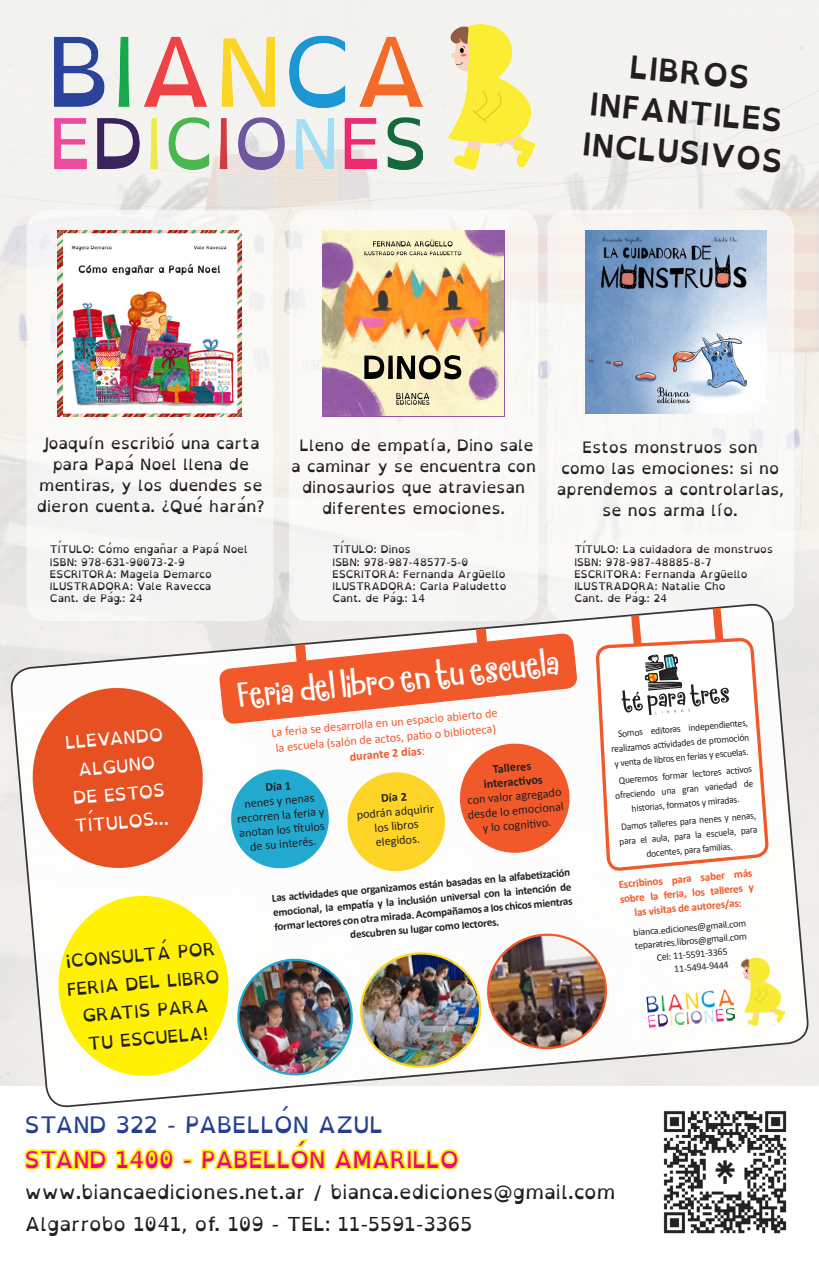
<style>
.page{position:relative;width:819px;height:1265px;background:#fff}
.page>*{position:absolute;margin:0;border:0;box-sizing:border-box;transform-origin:0 0}
.t1{font:32.2px "Funky Mother DEMO";color:#fff}
.t2{font:700 31.5px "Open Dyslexic";color:#231f20}
.t3{font:22.75px "Open Dyslexic";color:#ed028c}
.t4{font:22.75px "Open Dyslexic";color:#253f8e}
.t5{font:19.25px "Open Dyslexic";color:#231f20}
.t6{font:17.5px/28px "Open Dyslexic";color:#231f20;text-align:center}
.t7{font:17.5px/28px "Open Dyslexic";color:#fff;text-align:center}
.t8{font:15.75px/21px "Open Dyslexic";color:#231f20;text-align:center}
.t9{font:12.25px/14.3px "Calibri";color:#231f20;text-align:center}
.t10{font:12.25px/15.6px "Calibri";color:#f1592a;text-align:center}
.t11{font:700 11.03px/14.3px "Calibri";color:#231f20;text-align:center}
.t12{font:700 11.03px/14.3px "Calibri";color:#f1592a;text-align:center}
.t13{font:10.5px "Open Dyslexic";color:#231f20}
.t14{font:9.97px/14.3px "Calibri";color:#231f20;text-align:center;scale:.95 1}
.t15{font:9.97px "Calibri";color:#231f20}
.s1{font-weight:700}
</style>
<div class="page">
<img style="left:0;top:0;width:819px;height:1086px">
<div style="left:547px;top:210px;width:247px;height:411px;background:#f9f9f7;border-radius:21px"></div>
<div style="left:27px;top:210px;width:246px;height:411px;background:#f8f7f5;border-radius:21px"></div>
<div style="left:289px;top:210px;width:249px;height:411px;background:#faf9f6;border-radius:21px"></div>
<img style="left:585px;top:230px;width:181px;height:183px">
<img style="left:58px;top:230px;width:183px;height:187px">
<img style="left:322px;top:230px;width:183px;height:186px">
<svg style="left:396px;top:393px;width:33px;height:12px"></svg>
<svg style="left:364px;top:240px;width:97px;height:15px"></svg>
<svg style="left:364px;top:356px;width:20px;height:23px"></svg>
<div style="left:388px;top:356px;width:5px;height:23px;background:#000"></div>
<svg style="left:397px;top:355px;width:64px;height:24px;background:#7b7761"></svg>
<img style="left:449px;top:25px;width:85px;height:145px">
<svg style="left:24px;top:1146px;width:151px;height:25px"></svg>
<div style="left:183px;top:1159px;width:9px;height:5px;border:4px solid #fff101"></div>
<svg style="left:201px;top:1139px;width:258px;height:32px"></svg>
<svg style="left:10px;top:603px;width:799px;height:505px"></svg>
<svg style="left:218px;top:628px;width:360px;height:97px"></svg>
<svg style="left:229px;top:767px;width:102px;height:103px"></svg>
<svg style="left:345px;top:770px;width:102px;height:103px"></svg>
<svg style="left:457px;top:741px;width:115px;height:114px"></svg>
<img style="left:646px;top:989px;width:89px;height:39px">
<svg style="left:597px;top:608px;width:170px;height:262px"></svg>
<img style="left:739px;top:956px;width:46px;height:71px">
<img style="left:55px;top:893px;width:553px;height:186px">
<svg style="left:30px;top:685px;width:176px;height:186px"></svg>
<img style="left:54px;top:36px;width:369px;height:134px">
<img style="left:663px;top:1111px;width:123px;height:122px">
<p class="t2" style="left:631px;top:49px;width:122px;rotate:5deg">LIBROS</p>
<p class="t2" style="left:591px;top:86px;width:195px;rotate:5deg">INFANTILES</p>
<p class="t2" style="left:584px;top:126px;width:202px;rotate:5deg">INCLUSIVOS</p>
<p class="t8" style="left:37px;top:433px;width:229px">Joaquín escribió una carta para Papá Noel llena de mentiras, y los duendes se dieron cuenta. ¿Qué harán?</p>
<p class="t8" style="left:291px;top:435px;width:246px">Lleno de empatía, Dino sale a caminar y se encuentra con dinosaurios que atraviesan diferentes emociones.</p>
<p class="t13" style="left:332px;top:544px;width:80px">TÍTULO: Dinos</p>
<p class="t13" style="left:332px;top:556px;width:137px">ISBN: 978-987-48577-5-0</p>
<p class="t13" style="left:332px;top:568px;width:175px">ESCRITORA: Fernanda Argüello</p>
<p class="t13" style="left:332px;top:580px;width:175px">ILUSTRADORA: Carla Paludetto</p>
<p class="t13" style="left:332px;top:593px;width:94px">Cant. de Pág.: 14</p>
<p class="t13" style="left:50px;top:544px;width:199px">TÍTULO: Cómo engañar a Papá Noel</p>
<p class="t13" style="left:50px;top:556px;width:136px">ISBN: 978-631-90073-2-9</p>
<p class="t13" style="left:50px;top:568px;width:163px">ESCRITORA: Magela Demarco</p>
<p class="t13" style="left:50px;top:580px;width:163px">ILUSTRADORA: Vale Ravecca</p>
<p class="t13" style="left:50px;top:593px;width:94px">Cant. de Pág.: 24</p>
<p class="t8" style="left:556px;top:437px;width:229px">Estos monstruos son<br>como las emociones: si no aprendemos a controlarlas, se nos arma lío.</p>
<p class="t13" style="left:574px;top:544px;width:200px">TÍTULO: La cuidadora de monstruos</p>
<p class="t13" style="left:574px;top:556px;width:138px">ISBN: 978-987-48885-8-7</p>
<p class="t13" style="left:574px;top:568px;width:175px">ESCRITORA: Fernanda Argüello</p>
<p class="t13" style="left:574px;top:580px;width:153px">ILUSTRADORA: Natalie Cho</p>
<p class="t13" style="left:574px;top:593px;width:94px">Cant. de Pág.: 24</p>
<p class="t7" style="left:64px;top:729px;width:100px;rotate:-5deg">LLEVANDO<br>ALGUNO<br>DE ESTOS<br>TÍTULOS...</p>
<p class="t6" style="left:63px;top:948px;width:155px;rotate:-5deg">¡CONSULTÁ POR<br>FERIA DEL LIBRO<br>GRATIS PARA<br>TU ESCUELA!</p>
<p class="t1" style="left:236px;top:680px;width:325px;rotate:-6deg">Feria del libro en tu escuela</p>
<p class="t10" style="left:271px;top:724px;width:228px;rotate:-5deg">La feria se desarrolla en un espacio abierto de la escuela (salón de actos, pati o o biblioteca) <span class="s1">durante 2 días</span>:</p>
<p class="t9" style="left:463px;top:764px;width:98px;rotate:-5deg"><span class="s1">Talleres<br>interacti vos<br></span>con valor agregado desde lo emocional y lo cogniti vo.</p>
<p class="t11" style="left:271px;top:891px;width:301px;rotate:-5deg">Las acti vidades que organizamos están basadas en la alfabeti zación emocional, la empatía y la inclusión universal con la intención de formar lectores con otra mirada. Acompañamos a los chicos mientras descubren su lugar como lectores.</p>
<p class="t9" style="left:234px;top:782px;width:89px;rotate:-5deg"><span class="s1">Día 1<br></span>nenes y nenas recorren la feria y anotan los títulos de su interés.</p>
<p class="t9" style="left:355px;top:793px;width:79px;rotate:-5deg"><span class="s1">Día 2<br></span>podrán adquirir los libros elegidos.</p>
<p class="t14" style="left:609px;top:727px;width:147px;text-align:justify;text-indent:8px;rotate:-5deg">Somos editoras independientes, realizamos acti vidades de promoción y venta de libros en ferias y escuelas.</p>
<p class="t14" style="left:613px;top:773px;width:147px;rotate:-5deg">Queremos formar lectores acti vos ofreciendo una gran variedad de historias, formatos y miradas.</p>
<p class="t14" style="left:617px;top:820px;width:147px;rotate:-5deg">Damos talleres para nenes y nenas, para el aula, para la escuela, para docentes, para familias.</p>
<p class="t12" style="left:618px;top:877px;width:136px;rotate:-5deg">Escribinos para saber más sobre la feria, los talleres y las visitas de autores/as:</p>
<p class="t15" style="left:632px;top:926px;width:115px;rotate:-5deg">bianca.ediciones@gmail.com</p>
<p class="t15" style="left:634px;top:940px;width:114px;rotate:-5deg">teparatres.libros@gmail.com</p>
<p class="t15" style="left:656px;top:951px;width:73px;rotate:-5deg">Cel: 11-5591-3365</p>
<p class="t15" style="left:673px;top:963px;width:56px;rotate:-5deg">11-5494-9444</p>
<p class="t4" style="left:25px;top:1111px;width:360px">STAND 322 - PABELLÓN AZUL</p>
<p class="t3" style="left:25px;top:1146px;width:435px">STAND 1400 - PABELLÓN AMARILLO</p>
<p class="t5" style="left:25px;top:1181px;width:592px">www.biancaediciones.net.ar / bianca.ediciones@gmail.com</p>
<p class="t5" style="left:25px;top:1213px;width:449px">Algarrobo 1041, of. 109 - TEL: 11-5591-3365</p>
</div>
